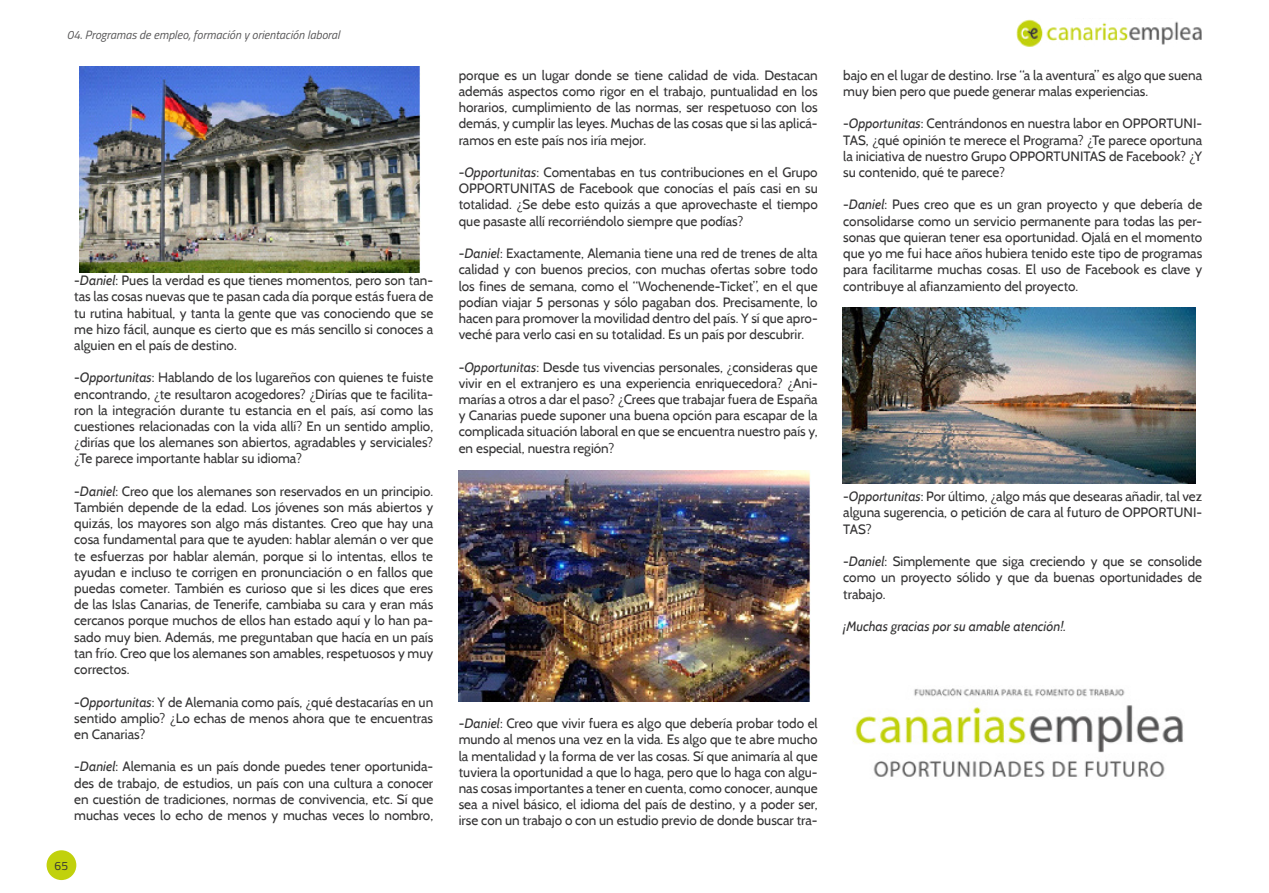
<style>
.page{position:relative;width:1269px;height:893px;background:#fff}
.page>*{position:absolute;margin:0;border:0;box-sizing:border-box;transform-origin:0 0}
.t1{font:13.5px/16.2px "Cabin";color:#343334;text-align:justify}
.t2{font:italic 13.5px "Cabin";color:#343334}
.t3{font:italic 12px "Titillium Web";color:#585758}
.t4{font:12px "Titillium Web";color:#343334}
.s1{font-style:italic}
</style>
<div class="page">
<div style="left:47px;top:850px;width:29px;height:30px;background:#c1d10c;border-radius:50%"></div>
<img style="left:1016px;top:19px;width:186px;height:28px">
<img style="left:79px;top:67px;width:342px;height:205px">
<img style="left:458px;top:470px;width:353px;height:231px">
<img style="left:843px;top:307px;width:352px;height:176px">
<img style="left:855px;top:688px;width:328px;height:89px">
<p class="t3" style="left:67px;top:26px;width:275px">04. Programas de empleo, formación y orientación laboral</p>
<p class="t1" style="left:74px;top:272px;width:361px">-<span class="s1">Daniel</span>: Pues la verdad es que tienes momentos, pero son tan&shy;tas las cosas nuevas que te pasan cada día porque estás fuera de tu rutina habitual, y tanta la gente que vas conociendo que se me hizo fácil, aunque es cierto que es más sencillo si conoces a alguien en el país de destino.</p>
<p class="t1" style="left:74px;top:369px;width:361px">-<span class="s1">Opportunitas</span>: Hablando de los lugareños con quienes te fuiste encontrando, ¿te resultaron acogedores? ¿Dirías que te facilita&shy;ron la integración durante tu estancia en el país, así como las cuestiones relacionadas con la vida allí? En un sentido amplio, ¿dirías que los alemanes son abiertos, agradables y serviciales? ¿Te parece importante hablar su idioma?</p>
<p class="t1" style="left:74px;top:483px;width:361px">-<span class="s1">Daniel</span>: Creo que los alemanes son reservados en un principio.<br>También depende de la edad. Los jóvenes son más abiertos y quizás, los mayores son algo más distantes. Creo que hay una cosa fundamental para que te ayuden: hablar alemán o ver que te esfuerzas por hablar alemán, porque si lo intentas, ellos te ayudan e incluso te corrigen en pronunciación o en fallos que puedas cometer. También es curioso que si les dices que eres de las Islas Canarias, de Tenerife, cambiaba su cara y eran más cercanos porque muchos de ellos han estado aquí y lo han pa&shy;sado muy bien. Además, me preguntaban que hacía en un país tan frío. Creo que los alemanes son amables, respetuosos y muy correctos.</p>
<p class="t1" style="left:74px;top:693px;width:361px">-<span class="s1">Opportunitas</span>: Y de Alemania como país, ¿qué destacarías en un sentido amplio? ¿Lo echas de menos ahora que te encuentras en Canarias?</p>
<p class="t1" style="left:74px;top:758px;width:361px">-<span class="s1">Daniel</span>: Alemania es un país donde puedes tener oportunida&shy;des de trabajo, de estudios, un país con una cultura a conocer en cuestión de tradiciones, normas de convivencia, etc. Sí que muchas veces lo echo de menos y muchas veces lo nombro,</p>
<p class="t4" style="left:55px;top:856px;width:15px">65</p>
<p class="t1" style="left:459px;top:67px;width:361px">porque es un lugar donde se tiene calidad de vida. Destacan además aspectos como rigor en el trabajo, puntualidad en los horarios, cumplimiento de las normas, ser respetuoso con los demás, y cumplir las leyes. Muchas de las cosas que si las aplicá&shy;ramos en este país nos iría mejor.</p>
<p class="t1" style="left:459px;top:164px;width:361px">-<span class="s1">Opportunitas</span>: Comentabas en tus contribuciones en el Grupo OPPORTUNITAS de Facebook que conocías el país casi en su totalidad. ¿Se debe esto quizás a que aprovechaste el tiempo que pasaste allí recorriéndolo siempre que podías?</p>
<p class="t1" style="left:459px;top:245px;width:361px">-<span class="s1">Daniel</span>: Exactamente, Alemania tiene una red de trenes de alta calidad y con buenos precios, con muchas ofertas sobre todo los fines de semana, como el “Wochenende-Ticket”, en el que podían viajar 5 personas y sólo pagaban dos. Precisamente, lo hacen para promover la movilidad dentro del país. Y sí que apro&shy;veché para verlo casi en su totalidad. Es un país por descubrir.</p>
<p class="t1" style="left:459px;top:358px;width:361px">-<span class="s1">Opportunitas</span>: Desde tus vivencias personales, ¿consideras que vivir en el extranjero es una experiencia enriquecedora? ¿Ani&shy;marías a otros a dar el paso? ¿Crees que trabajar fuera de España y Canarias puede suponer una buena opción para escapar de la complicada situación laboral en que se encuentra nuestro país y, en especial, nuestra región?</p>
<p class="t1" style="left:843px;top:67px;width:360px">bajo en el lugar de destino. Irse “a la aventura” es algo que suena muy bien pero que puede generar malas experiencias.</p>
<p class="t1" style="left:843px;top:115px;width:361px">-<span class="s1">Opportunitas</span>: Centrándonos en nuestra labor en OPPORTUNI-TAS, ¿qué opinión te merece el Programa? ¿Te parece oportuna la iniciativa de nuestro Grupo OPPORTUNITAS de Facebook? ¿Y su contenido, qué te parece?</p>
<p class="t1" style="left:843px;top:196px;width:361px">-<span class="s1">Daniel</span>: Pues creo que es un gran proyecto y que debería de consolidarse como un servicio permanente para todas las per&shy;sonas que quieran tener esa oportunidad. Ojalá en el momento que yo me fui hace años hubiera tenido este tipo de programas para facilitarme muchas cosas. El uso de Facebook es clave y contribuye al afianzamiento del proyecto.</p>
<p class="t1" style="left:843px;top:488px;width:361px">-<span class="s1">Opportunitas</span>: Por último, ¿algo más que desearas añadir, tal vez alguna sugerencia, o petición de cara al futuro de OPPORTUNI-TAS?</p>
<p class="t1" style="left:843px;top:553px;width:361px">-<span class="s1">Daniel</span>: Simplemente que siga creciendo y que se consolide como un proyecto sólido y que da buenas oportunidades de trabajo.</p>
<p class="t2" style="left:843px;top:618px;width:225px">¡Muchas gracias por su amable atención!.</p>
<p class="t1" style="left:459px;top:715px;width:361px">-<span class="s1">Daniel</span>: Creo que vivir fuera es algo que debería probar todo el mundo al menos una vez en la vida. Es algo que te abre mucho la mentalidad y la forma de ver las cosas. Sí que animaría al que tuviera la oportunidad a que lo haga, pero que lo haga con algu&shy;nas cosas importantes a tener en cuenta, como conocer, aunque sea a nivel básico, el idioma del país de destino, y a poder ser, irse con un trabajo o con un estudio previo de donde buscar tra-</p>
</div>
